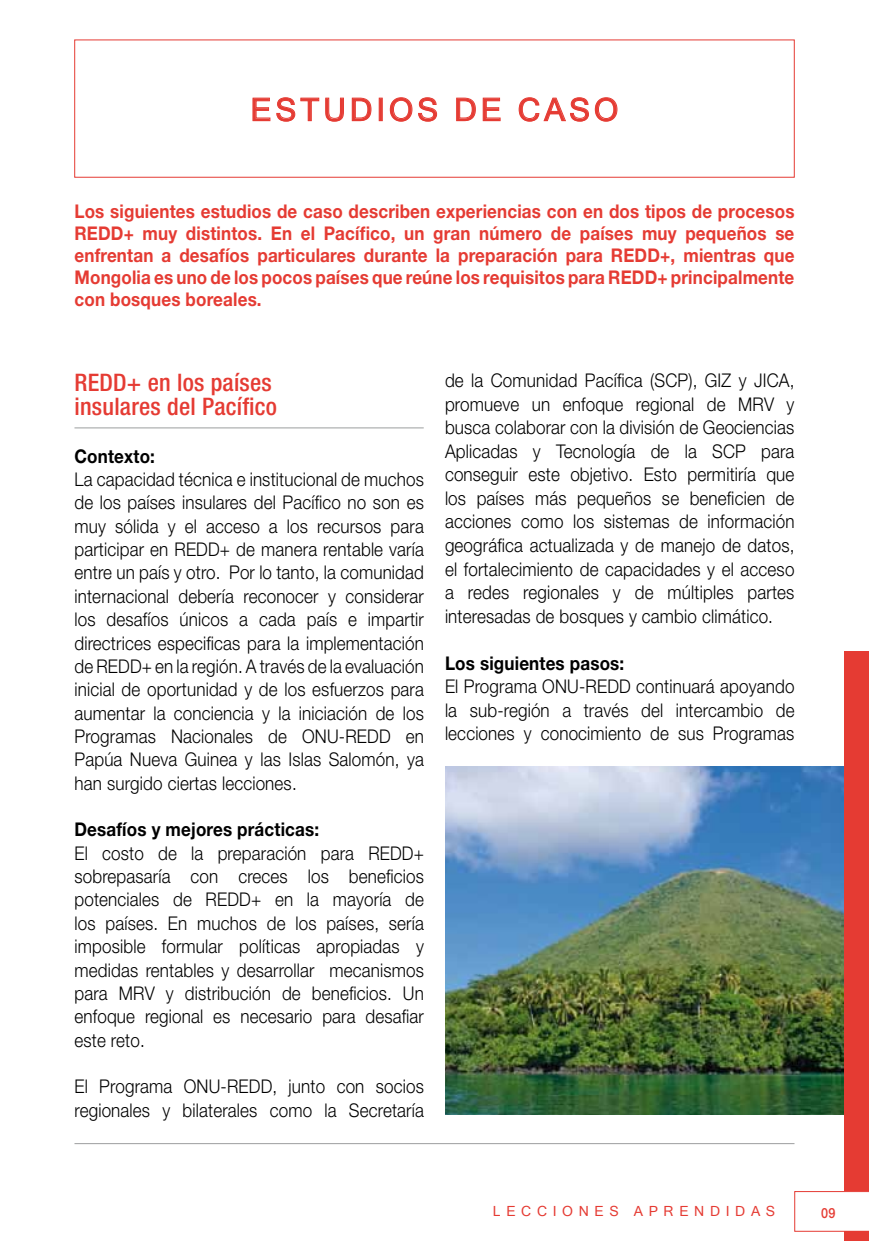
<style>
.page{position:relative;width:869px;height:1241px;background:#fff}
.page>*{position:absolute;margin:0;border:0;box-sizing:border-box;transform-origin:0 0}
.t1{font:31.5px "Microsoft Sans Serif";letter-spacing:.12em;color:#e53b33}
.t2{font:500 condensed 24.15px/23.6px "Helvetica Neue";letter-spacing:.01em;color:#e53b33}
.t3{font:300 18.9px/23.3px "Helvetica Neue";letter-spacing:.01em;color:#000;text-align:justify;scale:.9 1}
.t4{font:700 18.9px/22.1px "Helvetica Neue";letter-spacing:.01em;color:#e53b33;text-align:justify;scale:.9 1}
.t5{font:700 18.9px "Helvetica Neue";letter-spacing:.01em;color:#000;scale:.9 1}
.t6{font:14px "Microsoft Sans Serif";letter-spacing:.4em;color:#e53b33}
.t7{font:500 14px "Helvetica Neue";color:#e53b33;scale:.9 1}
</style>
<div class="page">
<svg style="left:252px;top:97px;width:67px;height:25px"></svg>
<svg style="left:325px;top:97px;width:19px;height:25px"></svg>
<svg style="left:351px;top:97px;width:20px;height:24px"></svg>
<div style="left:379px;top:98px;width:3px;height:23px;border:1px solid #e53b33"></div>
<svg style="left:389px;top:97px;width:48px;height:25px"></svg>
<svg style="left:456px;top:97px;width:20px;height:24px"></svg>
<svg style="left:482px;top:97px;width:18px;height:24px"></svg>
<svg style="left:518px;top:97px;width:99px;height:25px"></svg>
<img style="left:445px;top:766px;width:398px;height:348px">
<div style="left:843px;top:651px;width:25px;height:589px;background:#e53b33"></div>
<svg style="left:794px;top:1191px;width:74px;height:40px"></svg>
<hr style="left:74px;top:1143px;width:720px;height:1px;background:#9c9e9f">
<hr style="left:74px;top:427px;width:349px;height:1px;background:#9c9e9f">
<h1 class="t1" style="left:250px;top:92px;width:369px">ESTU DIOS DE CASO</h1>
<p class="t4" style="left:74px;top:200px;width:801px">Los siguientes estudios de caso describen experiencias con en dos tipos de procesos REDD+ muy distintos. En el Pacífico, un gran número de países muy pequeños se enfrentan a desafíos particulares durante la preparación para REDD+, mientras que Mongolia es uno de los pocos países que reúne los requisitos para REDD+ principalmente con bosques boreales.</p>
<p class="t2" style="left:74px;top:370px;width:204px">REDD+ en los países insulares del Pacífico</p>
<p class="t5" style="left:74px;top:444px;width:91px">Contexto:</p>
<p class="t3" style="left:74px;top:467px;width:389px">La capacidad técnica e institucional de muchos de los países insulares del Pacífico no son es muy sólida y el acceso a los recursos para participar en REDD+ de manera rentable varía entre un país y otro. Por lo tanto, la comunidad internacional debería reconocer y considerar los desafíos únicos a cada país e impartir directrices especificas para la implementación de REDD+ en la región. A través de la evaluación inicial de oportunidad y de los esfuerzos para aumentar la conciencia y la iniciación de los Programas Nacionales de ONU-REDD en Papúa Nueva Guinea y las Islas Salomón, ya han surgido ciertas lecciones.</p>
<p class="t5" style="left:74px;top:817px;width:273px">Desafíos y mejores prácticas:</p>
<p class="t3" style="left:74px;top:840px;width:389px">El costo de la preparación para REDD+ sobrepasaría con creces los beneficios potenciales de REDD+ en la mayoría de los países. En muchos de los países, sería imposible formular políticas apropiadas y medidas rentables y desarrollar mecanismos para MRV y distribución de beneficios. Un enfoque regional es necesario para desafiar este reto.</p>
<p class="t3" style="left:74px;top:1074px;width:389px">El Programa ONU-REDD, junto con socios regionales y bilaterales como la Secretaría</p>
<p class="t3" style="left:445px;top:368px;width:389px">de la Comunidad Pacífica (SCP), GIZ y JICA, promueve un enfoque regional de MRV y busca colaborar con la división de Geociencias Aplicadas y Tecnología de la SCP para conseguir este objetivo. Esto permitiría que los países más pequeños se beneficien de acciones como los sistemas de información geográfica actualizada y de manejo de datos, el fortalecimiento de capacidades y el acceso a redes regionales y de múltiples partes interesadas de bosques y cambio climático.</p>
<p class="t5" style="left:445px;top:651px;width:201px">Los siguientes pasos:</p>
<p class="t3" style="left:445px;top:674px;width:389px">El Programa ONU-REDD continuará apoyando la sub-región a través del intercambio de lecciones y conocimiento de sus Programas</p>
<p class="t6" style="left:492px;top:1202px;width:284px">LECCIONES APRENDIDAS</p>
<p class="t7" style="left:820px;top:1204px;width:17px">09</p>
</div>
